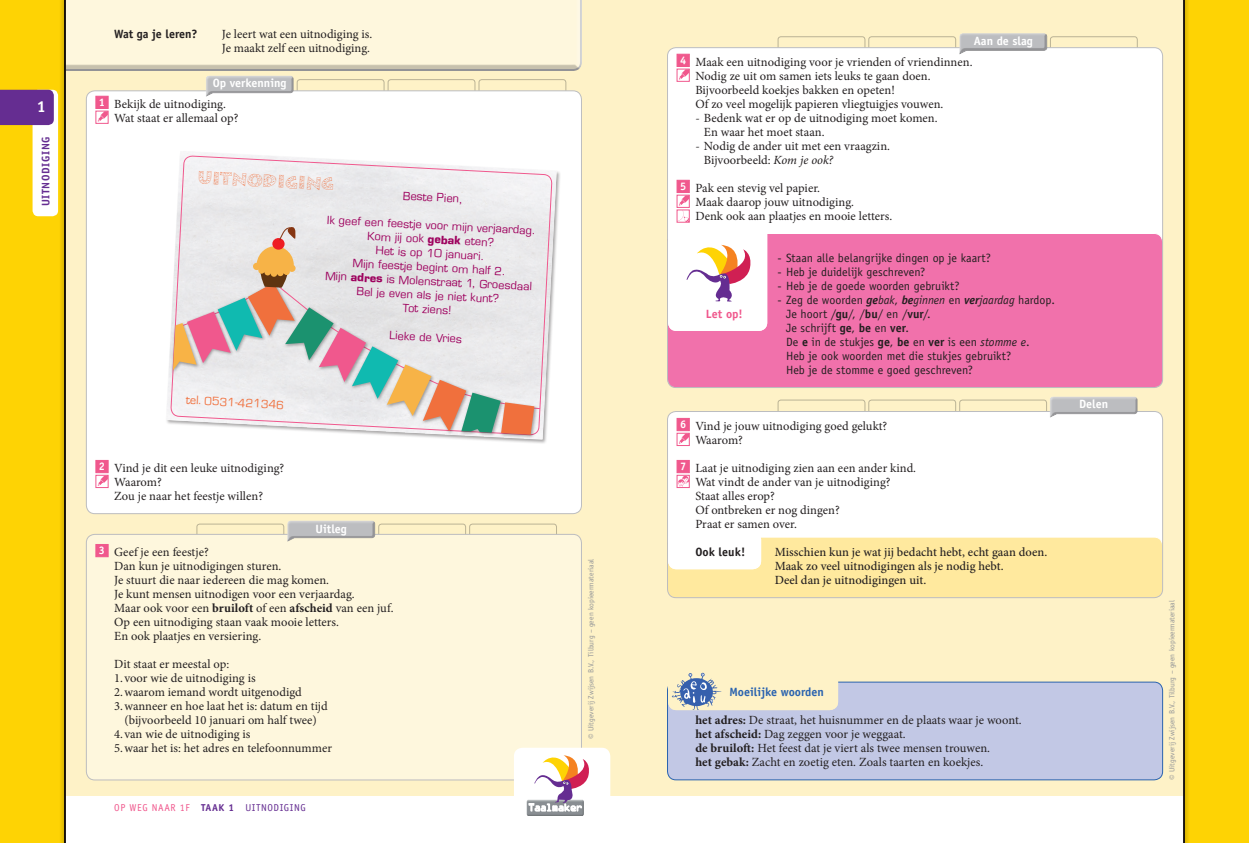
<style>
.page{position:relative;width:1249px;height:843px;background:#fff}
.page>*{position:absolute;margin:0;border:0;box-sizing:border-box;transform-origin:0 0}
.t1{font:17px "Confetti";color:#f0703d}
.t2{font:700 16px "Officina Sans Std";color:#fff}
.t3{font:12.5px/14px "Minion Pro";letter-spacing:.005em;color:#231f20}
.t4{font:500 12.5px/14px "Minion Pro";letter-spacing:.005em;color:#231f20}
.t5{font:12.5px "Eurostile";color:#f0703d}
.t6{font:12px/14px "Officina Sans Std";color:#231f20}
.t7{font:700 12px "Officina Sans Std";color:#fff}
.t8{font:700 12px "Officina Sans Std";color:#231f20}
.t9{font:700 12px "Officina Sans Std";letter-spacing:.005em;color:#2a63af}
.t10{font:700 12px "Officina Sans Std";color:#f0588d}
.t11{font:11px/14px "Eurostile LT Std";color:#9e015e;text-align:center}
.t12{font:700 11px "Officina Sans Std";letter-spacing:.06em;color:#652d91}
.t13{font:700 11px "Officina Sans Std";color:#fff}
.t14{font:10px "Officina Sans Std";letter-spacing:.06em;color:#f0588d}
.t15{font:7.5px "Officina Sans Std";letter-spacing:.01em;color:#939598}
.s1{font-style:italic}
.s2{font-weight:700}
.s3{font-weight:700;font-style:italic}
.s4{font-size:10px}
.s5{font-weight:700;color:#652d91}
.s6{color:#652d91}
</style>
<div class="page">
<div style="left:0;top:0;width:1249px;height:796px;background:#fef2c7"></div>
<div style="left:1182px;top:0;width:67px;height:843px;background:#231f20;opacity:.25"></div>
<div style="left:0;top:0;width:67px;height:843px;background:#231f20;opacity:.25"></div>
<div style="left:33px;top:90px;width:25px;height:126px;background:#fff;border-radius:6px"></div>
<div style="left:196px;top:523px;width:88px;height:21px;border:1px solid #bcbdc0;border-radius:3px"></div>
<div style="left:378px;top:523px;width:88px;height:21px;border:1px solid #bcbdc0;border-radius:3px"></div>
<div style="left:469px;top:523px;width:88px;height:21px;border:1px solid #bcbdc0;border-radius:3px"></div>
<div style="left:86px;top:534px;width:495px;height:246px;background:#fef7dd;border-radius:9px"></div>
<div style="left:86px;top:534px;width:496px;height:246px;border:1px solid #bcbdc0;border-radius:9px"></div>
<div style="left:286px;top:520px;width:90px;height:23px;background:#231f20;opacity:.25"></div>
<div style="left:86px;top:91px;width:495px;height:422px;background:#fff;border-radius:9px"></div>
<div style="left:1050px;top:36px;width:88px;height:21px;border:1px solid #bcbdc0;border-radius:3px"></div>
<div style="left:868px;top:36px;width:88px;height:21px;border:1px solid #bcbdc0;border-radius:3px"></div>
<div style="left:778px;top:36px;width:87px;height:21px;border:1px solid #bcbdc0;border-radius:3px"></div>
<div style="left:667px;top:48px;width:496px;height:339px;background:#fff;border-radius:9px"></div>
<div style="left:958px;top:33px;width:90px;height:23px;background:#231f20;opacity:.25"></div>
<div style="left:667px;top:233px;width:496px;height:154px;background:#f171ab;border-radius:9px"></div>
<div style="left:667px;top:233px;width:496px;height:155px;border:1px solid #fff;border-radius:9px"></div>
<div style="left:778px;top:399px;width:87px;height:21px;border:1px solid #bcbdc0;border-radius:3px"></div>
<div style="left:868px;top:399px;width:88px;height:21px;border:1px solid #bcbdc0;border-radius:3px"></div>
<div style="left:959px;top:399px;width:88px;height:21px;border:1px solid #bcbdc0;border-radius:3px"></div>
<div style="left:667px;top:411px;width:496px;height:186px;background:#fff;border-radius:9px"></div>
<div style="left:1048px;top:396px;width:90px;height:23px;background:#231f20;opacity:.25"></div>
<div style="left:667px;top:537px;width:496px;height:60px;background:#ffe99e;border-radius:9px"></div>
<div style="left:667px;top:536px;width:496px;height:62px;border:1px solid #fff;border-radius:9px"></div>
<div style="left:667px;top:682px;width:496px;height:97px;background:#c2c8e5;border-radius:9px"></div>
<div style="left:667px;top:681px;width:496px;height:99px;border:1px solid #2a63af;border-radius:9px"></div>
<svg style="left:95px;top:460px;width:14px;height:28px"></svg>
<svg style="left:95px;top:544px;width:14px;height:13px"></svg>
<img style="left:166px;top:153px;width:391px;height:271px">
<svg style="left:170px;top:155px;width:383px;height:289px"></svg>
<div style="left:171px;top:321px;width:29px;height:53px;background:#231f20;opacity:.4"></div>
<div style="left:459px;top:390px;width:45px;height:47px;background:#231f20;opacity:.4"></div>
<div style="left:499px;top:400px;width:39px;height:38px;background:#231f20;opacity:.4"></div>
<svg style="left:173px;top:224px;width:368px;height:210px;background:#dbd5d2"></svg>
<div style="left:668px;top:668px;width:170px;height:42px;background:#fef2c7;border-radius:9px"></div>
<div style="left:668px;top:225px;width:99px;height:106px;background:#fff;border-radius:9px"></div>
<div style="left:668px;top:531px;width:93px;height:38px;background:#fff;border-radius:9px"></div>
<svg style="left:686px;top:244px;width:65px;height:58px"></svg>
<svg style="left:676px;top:54px;width:14px;height:28px"></svg>
<svg style="left:676px;top:180px;width:14px;height:43px"></svg>
<svg style="left:676px;top:418px;width:14px;height:28px"></svg>
<svg style="left:676px;top:460px;width:14px;height:28px"></svg>
<svg style="left:514px;top:747px;width:96px;height:69px"></svg>
<svg style="left:672px;top:672px;width:50px;height:38px"></svg>
<svg style="left:0;top:0;width:582px;height:125px"></svg>
<p class="t2" style="left:37px;top:97px;width:10px">1</p>
<p class="t12" style="left:39px;top:206px;width:72px;rotate:-90deg">UITNODIGING</p>
<p class="t13" style="left:99px;top:95px;width:8px">1</p>
<p class="t8" style="left:114px;top:26px;width:85px">Wat ga je leren?</p>
<p class="t3" style="left:222px;top:27px;width:152px">Je leert wat een uitnodiging is.<br>Je maakt zelf een uitnodiging.</p>
<p class="t7" style="left:974px;top:33px;width:61px">Aan de slag</p>
<p class="t13" style="left:680px;top:53px;width:8px">4</p>
<p class="t3" style="left:695px;top:55px;width:279px">Maak een uitnodiging voor je vrienden of vriendinnen.<br>Nodig ze uit om samen iets leuks te gaan doen.<br>Bijvoorbeeld koekjes bakken en opeten!<br>Of zo veel mogelijk papieren vliegtuigjes vouwen.</p>
<p class="t3" style="left:704px;top:111px;width:235px;text-indent:-8px">- Bedenk wat er op de uitnodiging moet komen.<br>En waar het moet staan.</p>
<p class="t3" style="left:704px;top:139px;width:188px;text-indent:-8px">- Nodig de ander uit met een vraagzin.<br>Bijvoorbeeld: <span class="s1">Kom je ook?</span></p>
<p class="t3" style="left:695px;top:181px;width:198px">Pak een stevig vel papier.<br>Maak daarop jouw uitnodiging.<br>Denk ook aan plaatjes en mooie letters.</p>
<p class="t7" style="left:213px;top:76px;width:75px">Op verkenning</p>
<p class="t3" style="left:114px;top:97px;width:126px">Bekijk de uitnodiging.<br>Wat staat er allemaal op?</p>
<h1 class="t1" style="left:198px;top:167px;width:138px;rotate:3deg">Uitnodiging</h1>
<p class="t13" style="left:680px;top:179px;width:8px">5</p>
<p class="t11" style="left:403px;top:189px;width:62px;rotate:3deg">Beste Pien,</p>
<p class="t11" style="left:327px;top:213px;width:210px;rotate:3deg">Ik geef een feestje voor mijn verjaardag.<br>Kom jij ook <span class="s2">gebak</span> eten?<br>Het is op 10 januari.<br>Mijn feestje begint om half 2.<br>Mijn <span class="s2">adres</span> is Molenstraat 1, Groesdaal<br>Bel je even als je niet kunt?<br>Tot ziens!</p>
<p class="t11" style="left:390px;top:328px;width:74px;rotate:3deg">Lieke de Vries</p>
<p class="t6" style="left:778px;top:251px;width:215px">- Staan alle belangrijke dingen op je kaart?</p>
<p class="t6" style="left:778px;top:265px;width:149px">- Heb je duidelijk geschreven?</p>
<p class="t6" style="left:778px;top:279px;width:183px">- Heb je de goede woorden gebruikt?</p>
<p class="t6" style="left:786px;top:293px;width:270px;text-indent:-8px">- Zeg de woorden <span class="s3">ge</span><span class="s1">bak</span>, <span class="s3">be</span><span class="s1">ginnen</span> en <span class="s3">ver</span><span class="s1">jaardag</span> hardop.<br>Je hoort /<span class="s2">gu</span>/, /<span class="s2">bu</span>/ en /<span class="s2">vur</span>/.<br>Je schrijft <span class="s2">ge</span>, <span class="s2">be</span> en <span class="s2">ver</span>.<br>De <span class="s2">e</span> in de stukjes <span class="s2">ge</span>, <span class="s2">be</span> en <span class="s2">ver</span> is een <span class="s1">stomme e</span>.<br>Heb je ook woorden met die stukjes gebruikt?<br>Heb je de stomme e goed geschreven?</p>
<p class="t10" style="left:706px;top:306px;width:38px">Let op!</p>
<p class="t5" style="left:186px;top:393px;width:100px;rotate:3deg">tel. 0531-421346</p>
<p class="t7" style="left:1079px;top:396px;width:31px">Delen</p>
<p class="t13" style="left:99px;top:459px;width:8px">2</p>
<p class="t13" style="left:99px;top:543px;width:8px">3</p>
<p class="t3" style="left:114px;top:461px;width:172px">Vind je dit een leuke uitnodiging?<br>Waarom?<br>Zou je naar het feestje willen?</p>
<p class="t7" style="left:316px;top:521px;width:33px">Uitleg</p>
<p class="t3" style="left:114px;top:545px;width:281px">Geef je een feestje?<br>Dan kun je uitnodigingen sturen.<br>Je stuurt die naar iedereen die mag komen.<br>Je kunt mensen uitnodigen voor een verjaardag.<br>Maar ook voor een <span class="s2">bruiloft</span> of een <span class="s2">afscheid</span> van een juf.<br>Op een uitnodiging staan vaak mooie letters.<br>En ook plaatjes en versiering.</p>
<p class="t3" style="left:114px;top:657px;width:116px">Dit staat er meestal op:</p>
<p class="t3" style="left:114px;top:671px;width:143px">1.voor wie de uitnodiging is</p>
<p class="t3" style="left:114px;top:685px;width:189px">2.waarom iemand wordt uitgenodigd</p>
<p class="t3" style="left:114px;top:699px;width:215px">3.wanneer en hoe laat het is: datum en tijd</p>
<p class="t3" style="left:124px;top:713px;width:194px">(bijvoorbeeld 10 januari om half twee)</p>
<p class="t3" style="left:114px;top:727px;width:138px">4.van wie de uitnodiging is</p>
<p class="t3" style="left:114px;top:741px;width:219px">5.waar het is: het adres en telefoonnummer</p>
<p class="t15" style="left:586px;top:739px;width:182px;rotate:-90deg"><span class="s4">©</span> Uitgeverij Zwijsen B.V., Tilburg – geen kopieermateriaal</p>
<p class="t13" style="left:680px;top:417px;width:8px">6</p>
<p class="t13" style="left:680px;top:459px;width:8px">7</p>
<p class="t3" style="left:695px;top:419px;width:193px">Vind je jouw uitnodiging goed gelukt?<br>Waarom?</p>
<p class="t3" style="left:695px;top:461px;width:222px">Laat je uitnodiging zien aan een ander kind.<br>Wat vindt de ander van je uitnodiging?<br>Staat alles erop?<br>Of ontbreken er nog dingen?<br>Praat er samen over.</p>
<p class="t8" style="left:695px;top:544px;width:51px">Ook leuk!</p>
<p class="t4" style="left:775px;top:545px;width:274px">Misschien kun je wat jij bedacht hebt, echt gaan doen.<br>Maak zo veel uitnodigingen als je nodig hebt.<br>Deel dan je uitnodigingen uit.</p>
<p class="t9" style="left:729px;top:684px;width:96px">Moeilijke woorden</p>
<p class="t3" style="left:695px;top:713px;width:328px"><span class="s2">het adres:</span> De straat, het huisnummer en de plaats waar je woont. <span class="s2">het afscheid:</span> Dag zeggen voor je weggaat.<br><span class="s2">de bruiloft:</span> Het feest dat je viert als twee mensen trouwen.<br><span class="s2">het gebak:</span> Zacht en zoetig eten. Zoals taarten en koekjes.</p>
<p class="t14" style="left:114px;top:801px;width:193px">OP WEG NAAR 1F <span class="s5">TAAK 1</span> <span class="s6">UITNODIGING</span></p>
<p class="t15" style="left:1168px;top:780px;width:182px;rotate:-90deg"><span class="s4">©</span> Uitgeverij Zwijsen B.V., Tilburg – geen kopieermateriaal</p>
</div>
